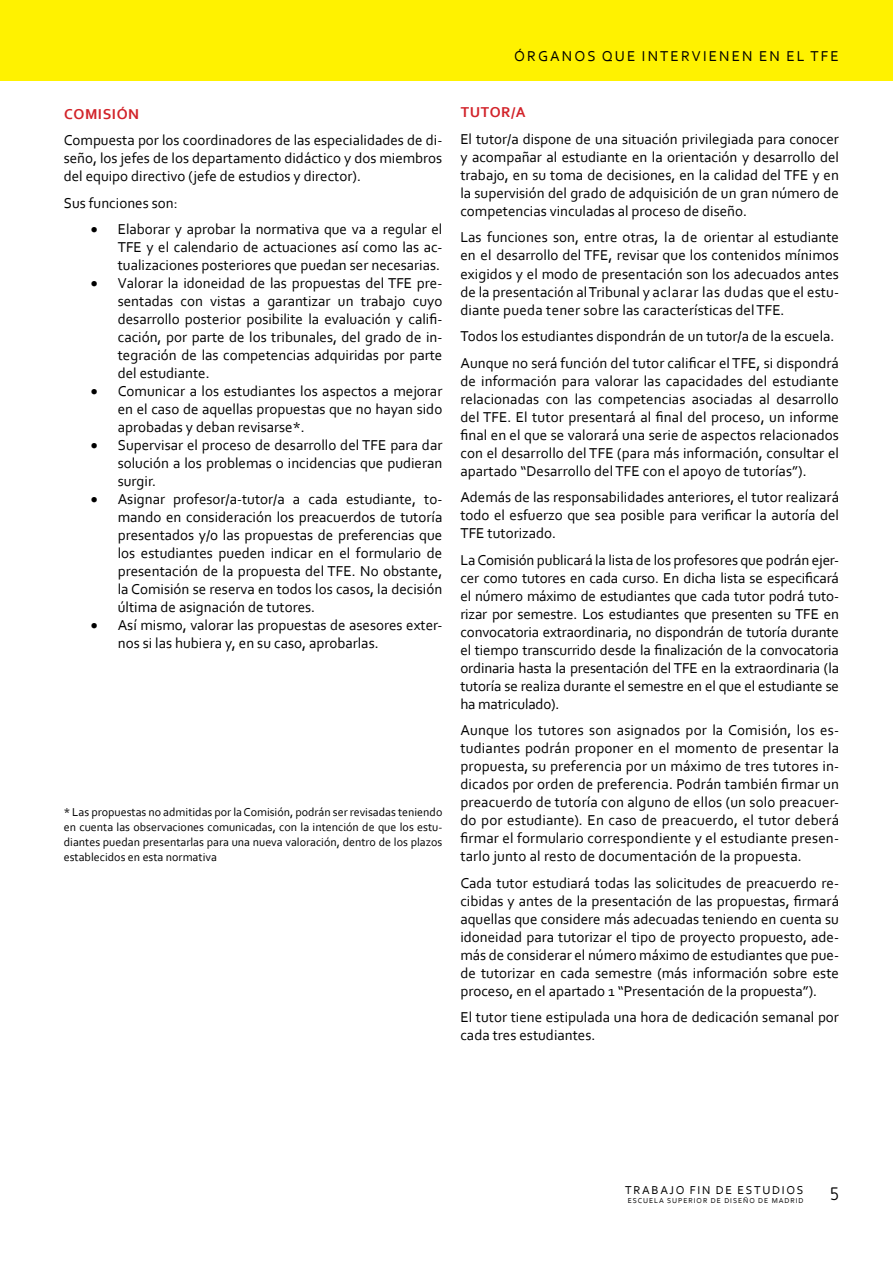
<style>
.page{position:relative;width:893px;height:1263px;background:#fff}
.page>*{position:absolute;margin:0;border:0;box-sizing:border-box;transform-origin:0 0}
.t1{font:18px "Netto OT";color:#000}
.t2{font:15px/18px "Corbel";color:#000;text-align:justify}
.t3{font:15px "Corbel";letter-spacing:.14em;color:#000}
.t4{font:700 15px "Corbel";letter-spacing:.04em;color:#d2232a}
.t5{font:12px/15px "Corbel";color:#000;text-align:justify}
.t6{font:12px "Corbel";letter-spacing:.14em;color:#000}
.t7{font:7.5px "Corbel";letter-spacing:.125em;color:#000}
</style>
<div class="page">
<div style="left:0;top:0;width:893px;height:81px;background:#fff200"></div>
<p class="t4" style="left:64px;top:104px;width:77px">COMISIÓN</p>
<p class="t2" style="left:64px;top:131px;width:380px">Compuesta por los coordinadores de las especialidades de di&shy;seño, los jefes de los departamento didáctico y dos miembros del equipo directivo (jefe de estudios y director).</p>
<p class="t2" style="left:64px;top:193px;width:115px">Sus funciones son:</p>
<p class="t2" style="left:118px;top:220px;width:326px;text-indent:-27px">• Elaborar y aprobar la normativa que va a regular el<br>TFE</p>
<p class="t2" style="left:118px;top:238px;width:326px;text-align:right">y el calendario de actuaciones así como las ac&shy;tualizaciones posteriores que puedan ser necesarias.</p>
<p class="t2" style="left:91px;top:274px;width:306px">• Valorar la idoneidad de las propuestas del TFE</p>
<p class="t2" style="left:118px;top:274px;width:326px;text-indent:299px">pre&shy;sentadas con vistas a garantizar un trabajo cuyo desarrollo posterior posibilite la evaluación y califi&shy;cación, por parte de los tribunales, del grado de in&shy;tegración de las competencias adquiridas por parte del estudiante.</p>
<p class="t2" style="left:118px;top:382px;width:326px;text-indent:-27px">• Comunicar a los estudiantes los aspectos a mejorar en el caso de aquellas propuestas que no hayan sido aprobadas y deban revisarse*.</p>
<p class="t2" style="left:91px;top:436px;width:281px">• Supervisar el proceso de desarrollo del TFE</p>
<p class="t2" style="left:118px;top:436px;width:326px;text-indent:273px">para dar solución a los problemas o incidencias que pudieran surgir.</p>
<p class="t2" style="left:118px;top:490px;width:326px;text-indent:-27px">• Asignar profesor/a-tutor/a a cada estudiante, to&shy;mando en consideración los preacuerdos de tutoría presentados y/o las propuestas de preferencias que los estudiantes pueden indicar en el formulario de presentación de la propuesta del TFE. No obstante, la Comisión se reserva en todos los casos, la decisión última de asignación de tutores.</p>
<p class="t2" style="left:118px;top:616px;width:326px;text-indent:-27px">• Así mismo, valorar las propuestas de asesores exter&shy;nos si las hubiera y, en su caso, aprobarlas.</p>
<p class="t5" style="left:64px;top:804px;width:380px">* Las propuestas no admitidas por la Comisión, podrán ser revisadas teniendo en cuenta las observaciones comunicadas, con la intención de que los estu&shy;diantes puedan presentarlas para una nueva valoración, dentro de los plazos establecidos en esta normativa</p>
<p class="t3" style="left:514px;top:47px;width:307px">Órganos que intervienen en el TFE</p>
<p class="t4" style="left:461px;top:103px;width:66px">TUTOR/A</p>
<p class="t2" style="left:460px;top:130px;width:380px">El tutor/a dispone de una situación privilegiada para conocer y acompañar al estudiante en la orientación y desarrollo del trabajo, en su toma de decisiones, en la calidad del TFE</p>
<p class="t2" style="left:460px;top:166px;width:380px;text-indent:352px">y en la supervisión del grado de adquisición de un gran número de competencias vinculadas al proceso de diseño.</p>
<p class="t2" style="left:460px;top:228px;width:380px">Las funciones son, entre otras, la de orientar al estudiante en el desarrollo del TFE, revisar que los contenidos mínimos exigidos y el modo de presentación son los adecuados antes de la presentación al Tribunal y aclarar las dudas que el estu&shy;diante pueda tener sobre las características del TFE.</p>
<p class="t2" style="left:460px;top:322px;width:380px;line-height:26.5px">Todos los estudiantes dispondrán de un tutor/a de la escuela.<br>Aunque no será función del tutor calificar el TFE, si dispondrá</p>
<p class="t2" style="left:460px;top:371px;width:380px">de información para valorar las capacidades del estudiante relacionadas con las competencias asociadas al desarrollo del TFE. El tutor presentará al final del proceso, un informe final en el que se valorará una serie de aspectos relacionados con el desarrollo del TFE</p>
<p class="t2" style="left:460px;top:443px;width:380px;text-indent:157px">(para más información, consultar el apartado “Desarrollo del TFE con el apoyo de tutorías”).</p>
<p class="t2" style="left:460px;top:488px;width:380px">Además de las responsabilidades anteriores, el tutor realizará todo el esfuerzo que sea posible para verificar la autoría del TFE tutorizado.</p>
<p class="t2" style="left:460px;top:550px;width:380px">La Comisión publicará la lista de los profesores que podrán ejer&shy;cer como tutores en cada curso. En dicha lista se especificará el número máximo de estudiantes que cada tutor podrá tuto&shy;rizar por semestre. Los estudiantes que presenten su TFE en convocatoria extraordinaria, no dispondrán de tutoría durante el tiempo transcurrido desde la finalización de la convocatoria ordinaria hasta la presentación del TFE</p>
<p class="t2" style="left:460px;top:658px;width:380px;text-indent:241px">en la extraordinaria (la tutoría se realiza durante el semestre en el que el estudiante se ha matriculado).</p>
<p class="t2" style="left:460px;top:721px;width:380px">Aunque los tutores son asignados por la Comisión, los es&shy;tudiantes podrán proponer en el momento de presentar la propuesta, su preferencia por un máximo de tres tutores in&shy;dicados por orden de preferencia. Podrán también firmar un preacuerdo de tutoría con alguno de ellos (un solo preacuer&shy;do por estudiante). En caso de preacuerdo, el tutor deberá firmar el formulario correspondiente y el estudiante presen&shy;tarlo junto al resto de documentación de la propuesta.</p>
<p class="t2" style="left:460px;top:873px;width:380px">Cada tutor estudiará todas las solicitudes de preacuerdo re&shy;cibidas y antes de la presentación de las propuestas, firmará aquellas que considere más adecuadas teniendo en cuenta su idoneidad para tutorizar el tipo de proyecto propuesto, ade&shy;más de considerar el número máximo de estudiantes que pue&shy;de tutorizar en cada semestre (más información sobre este proceso, en el apartado 1 “Presentación de la propuesta”).</p>
<p class="t2" style="left:460px;top:1008px;width:380px">El tutor tiene estipulada una hora de dedicación semanal por cada tres estudiantes.</p>
<p class="t6" style="left:625px;top:1183px;width:180px">trabajo fin de estudios</p>
<p class="t7" style="left:628px;top:1196px;width:62px">ESCUELASU PERIOR</p>
<p class="t7" style="left:711px;top:1196px;width:19px">DE DISE</p>
<p class="t7" style="left:743px;top:1196px;width:42px">ÑO DE MADRID</p>
<p class="t1" style="left:830px;top:1183px;width:10px">5</p>
</div>
